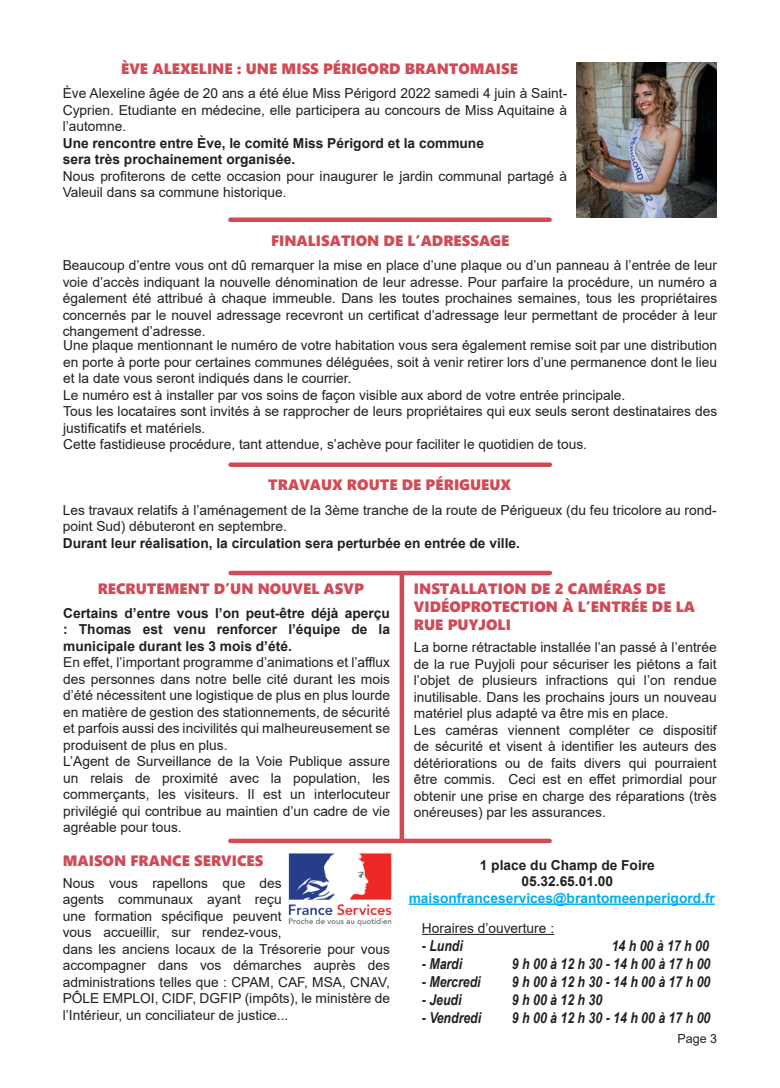
<style>
.page{position:relative;width:780px;height:1088px;background:#fff}
.page>*{position:absolute;margin:0;border:0;box-sizing:border-box;transform-origin:0 0}
.t1{font:15px/18px "Segoe UI Black";color:#d14a55}
.t2{font:italic 700 15px "Arial Narrow";color:#231f20}
.t3{font:13.75px/16.5px "Arial";color:#231f20}
.t4{font:700 13.75px/16.5px "Arial";color:#231f20;text-align:center}
.t5{font:700 13.75px "Arial";color:#00aeef}
.t6{font:12.5px "Arial";color:#231f20}
</style>
<div class="page">
<img style="left:288px;top:853px;width:104px;height:73px">
<hr style="left:422px;top:934px;width:132px;height:1px;background:#231f20">
<hr style="left:408px;top:903px;width:307px;height:2px;background:#00aeef">
<img style="left:576px;top:63px;width:140px;height:154px">
<div style="left:228px;top:217px;width:324px;height:5px;background:#d14a55;border-radius:2px"></div>
<hr style="left:228px;top:571px;width:324px;height:4px;background:#d14a55;border-radius:2px">
<div style="left:228px;top:838px;width:324px;height:5px;background:#d14a55;border-radius:2px"></div>
<div style="left:399px;top:572px;width:5px;height:269px;background:#d14a55;border-radius:2px"></div>
<div style="left:228px;top:462px;width:324px;height:5px;background:#d14a55;border-radius:2px"></div>
<p class="t1" style="left:121px;top:58px;width:398px">ÈVE ALEXELINE : UNE MISS PÉRIGORD BRANTOMAISE</p>
<p class="t3" style="left:63px;top:85px;width:506px;text-align:justify">Ève Alexeline âgée de 20 ans a été élue Miss Périgord 2022 samedi 4 juin à Saint-Cyprien. Etudiante en médecine, elle participera au concours de Miss Aquitaine à l’automne.</p>
<p class="t4" style="left:63px;top:135px;width:423px;text-align:left">Une rencontre entre Ève, le comité Miss Périgord et la commune sera très prochainement organisée.</p>
<p class="t3" style="left:63px;top:167px;width:506px">Nous profiterons de cette occasion pour inaugurer le jardin communal partagé à<br>Valeuil dans sa commune historique.</p>
<p class="t1" style="left:271px;top:231px;width:240px">FINALISATION DE L’ADRESSAGE</p>
<p class="t3" style="left:63px;top:257px;width:656px;text-align:justify">Beaucoup d’entre vous ont dû remarquer la mise en place d’une plaque ou d’un panneau à l’entrée de leur voie d’accès indiquant la nouvelle dénomination de leur adresse. Pour parfaire la procédure, un numéro a également été attribué à chaque immeuble. Dans les toutes prochaines semaines, tous les propriétaires concernés par le nouvel adressage recevront un certificat d’adressage leur permettant de procéder à leur changement d’adresse.</p>
<p class="t3" style="left:63px;top:337px;width:655px">Une plaque mentionnant le numéro de votre habitation vous sera également remise soit par une distribution en porte à porte pour certaines communes déléguées, soit à venir retirer lors d’une permanence dont le lieu et la date vous seront indiqués dans le courrier.<br>Le numéro est à installer par vos soins de façon visible aux abord de votre entrée principale.<br>Tous les locataires sont invités à se rapprocher de leurs propriétaires qui eux seuls seront destinataires des justificatifs et matériels.<br>Cette fastidieuse procédure, tant attendue, s’achève pour faciliter le quotidien de tous.</p>
<p class="t1" style="left:268px;top:475px;width:244px">TRAVAUX ROUTE DE PÉRIGUEUX</p>
<p class="t3" style="left:63px;top:501px;width:655px">Les travaux relatifs à l’aménagement de la 3ème tranche de la route de Périgueux (du feu tricolore au rond&shy;point Sud) débuteront en septembre.</p>
<p class="t4" style="left:63px;top:535px;width:458px">Durant leur réalisation, la circulation sera perturbée en entrée de ville.</p>
<p class="t1" style="left:98px;top:579px;width:268px">RECRUTEMENT D’UN NOUVEL ASVP</p>
<p class="t4" style="left:63px;top:605px;width:328px;text-align:justify">Certains d’entre vous l’on peut-être déjà aperçu : Thomas est venu renforcer l’équipe de la municipale durant les 3 mois d’été.</p>
<p class="t3" style="left:63px;top:654px;width:328px">En effet, l’important programme d’animations et l’afflux des personnes dans notre belle cité durant les mois d’été nécessitent une logistique de plus en plus lourde en matière de gestion des stationnements, de sécurité et parfois aussi des incivilités qui malheureusement se produisent de plus en plus.<br>L’Agent de Surveillance de la Voie Publique assure un relais de proximité avec la population, les commerçants, les visiteurs. Il est un interlocuteur privilégié qui contribue au maintien d’un cadre de vie agréable pour tous.</p>
<p class="t1" style="left:63px;top:850px;width:202px">MAISON FRANCE SERVICES</p>
<p class="t3" style="left:63px;top:874px;width:329px">Nous vous rapellons que des<br>agents communaux ayant reçu<br>une formation spécifique peuvent<br>vous accueillir, sur rendez-vous,<br>dans les anciens locaux de la Trésorerie pour vous accompagner dans vos démarches auprès des administrations telles que : CPAM, CAF, MSA, CNAV, PÔLE EMPLOI, CIDF, DGFIP (impôts), le ministère de l’Intérieur, un conciliateur de justice...</p>
<p class="t1" style="left:414px;top:579px;width:283px">INSTALLATION DE 2 CAMÉRAS DE<br>VIDÉOPROTECTION À L’ENTRÉE DE LA<br>RUE PUYJOLI</p>
<p class="t3" style="left:414px;top:639px;width:304px">La borne rétractable installée l’an passé à l’entrée de la rue Puyjoli pour sécuriser les piétons a fait l’objet de plusieurs infractions qui l’on rendue inutilisable. Dans les prochains jours un nouveau matériel plus adapté va être mis en place.<br>Les caméras viennent compléter ce dispositif de sécurité et visent à identifier les auteurs des détériorations ou de faits divers qui pourraient être commis. Ceci est en effet primordial pour obtenir une prise en charge des réparations (très onéreuses) par les assurances.</p>
<p class="t4" style="left:480px;top:856px;width:176px">1 place du Champ de Foire<br>05.32.65.01.00</p>
<p class="t5" style="left:408px;top:888px;width:308px">maisonfranceservices@brantomeenperigord.fr</p>
<p class="t3" style="left:422px;top:920px;width:134px">Horaires d’ouverture :</p>
<p class="t2" style="left:422px;top:934px;width:42px">- Lundi</p>
<p class="t2" style="left:611px;top:934px;width:99px">14 h 00 à 17 h 00</p>
<p class="t2" style="left:422px;top:952px;width:42px">- Mardi</p>
<p class="t2" style="left:512px;top:952px;width:200px">9 h 00 à 12 h 30 - 14 h 00 à 17 h 00</p>
<p class="t2" style="left:422px;top:970px;width:60px">- Mercredi</p>
<p class="t2" style="left:512px;top:970px;width:200px">9 h 00 à 12 h 30 - 14 h 00 à 17 h 00</p>
<p class="t2" style="left:422px;top:988px;width:41px">- Jeudi</p>
<p class="t2" style="left:512px;top:988px;width:92px">9 h 00 à 12 h 30</p>
<p class="t2" style="left:422px;top:1006px;width:61px">- Vendredi</p>
<p class="t2" style="left:512px;top:1006px;width:200px">9 h 00 à 12 h 30 - 14 h 00 à 17 h 00</p>
<p class="t6" style="left:677px;top:1030px;width:41px">Page 3</p>
</div>
